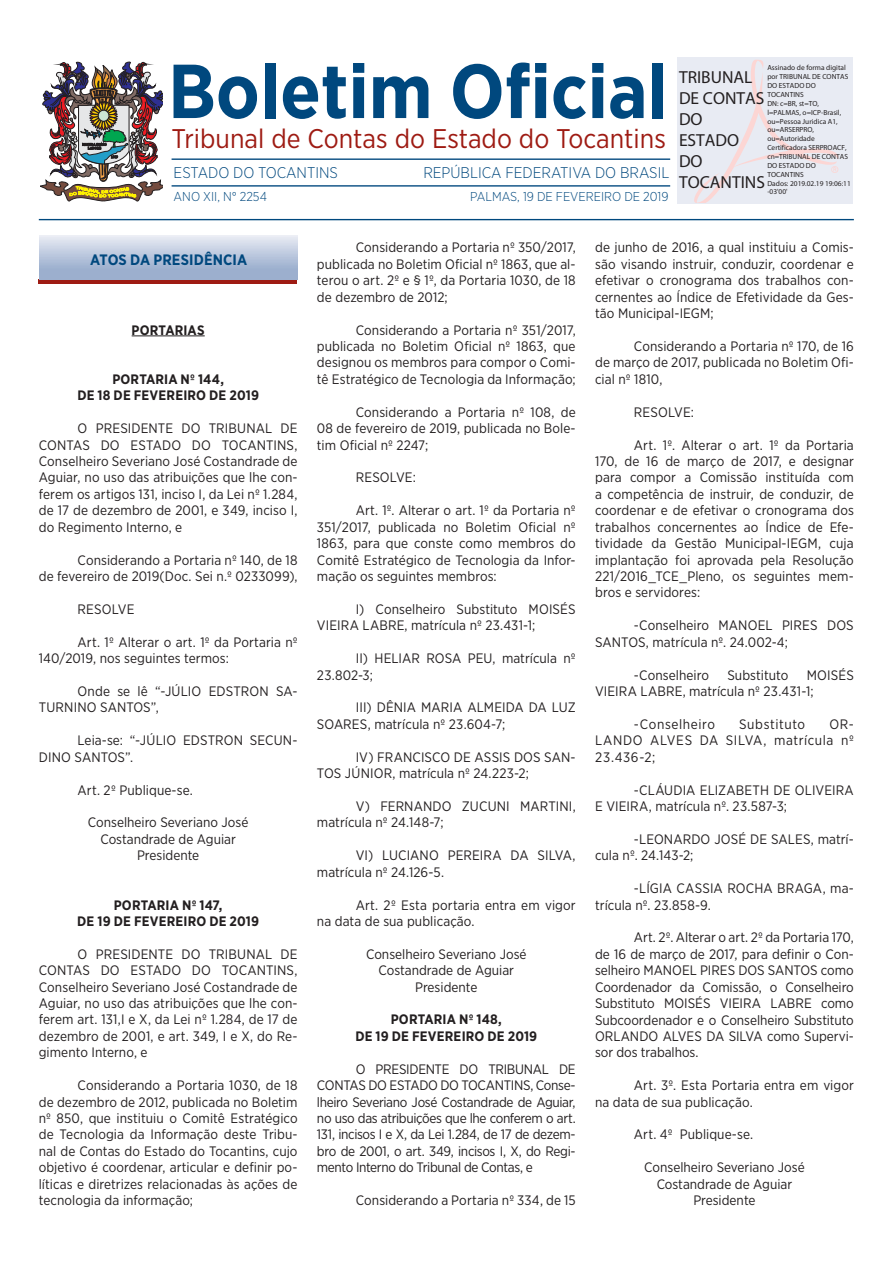
<style>
.page{position:relative;width:893px;height:1263px;background:#fff}
.page>*{position:absolute;margin:0;border:0;box-sizing:border-box;transform-origin:0 0}
.t1{font:700 76.2px "Gotham Narrow";color:#00487e}
.t2{font:27px "Gotham Narrow";color:#9e1b13}
.t3{font:17.4px/21px "Myriad Pro";color:#231f20}
.t4{font:300 15.45px "Gotham Narrow";color:#00487e}
.t5{font:700 15px "Gotham Narrow";letter-spacing:.005em;color:#00487e}
.t6{font:13.65px/16.5px "Gotham Narrow";letter-spacing:.005em;color:#231f20}
.t7{font:700 13.65px/16.5px "Gotham Narrow";letter-spacing:.01em;color:#231f20;text-align:center}
.t8{font:13.65px "Gotham Narrow";letter-spacing:.045em;color:#231f20}
.t9{font:300 12.9px "Gotham Narrow";color:#00487e}
.t10{font:7.35px/8.9px "Myriad Pro";color:#231f20}
</style>
<div class="page">
<hr style="left:39px;top:219px;width:815px;height:1px;background:#00487e">
<svg style="left:40px;top:62px;width:123px;height:139px"></svg>
<hr style="left:132px;top:336px;width:73px;height:1px;background:#231f20">
<hr style="left:39px;top:280px;width:258px;height:4px;background:#9e1b13">
<div style="left:39px;top:236px;width:258px;height:44px;background:linear-gradient(to bottom,#e2e6f1,#90a6c8)"></div>
<hr style="left:172px;top:158px;width:498px;height:2px;background:#00487e">
<hr style="left:172px;top:185px;width:498px;height:2px;background:#00487e">
<div style="left:677px;top:57px;width:176px;height:146px;background:#e8ebf3"></div>
<svg style="left:694px;top:60px;width:144px;height:143px"></svg>
<h1 class="t1" style="left:168px;top:64px;width:501px">Boletim Oficial</h1>
<h2 class="t2" style="left:172px;top:129px;width:496px">Tribunal de Contas do Estado do Tocantins</h2>
<p class="t4" style="left:174px;top:167px;width:166px">ESTADO DO TOCANTINS</p>
<p class="t9" style="left:174px;top:192px;width:95px">ANO XII, N° 2254</p>
<p class="t4" style="left:423px;top:167px;width:248px">REPÚBLICA FEDERATIVA DO BRASIL</p>
<p class="t9" style="left:470px;top:192px;width:200px">PALMAS, 19 DE FEVEREIRO DE 2019</p>
<p class="t3" style="left:679px;top:68px;width:87px">TRIBUNAL<br>DE CONTAS<br>DO<br>ESTADO<br>DO<br>TOCANTINS</p>
<p class="t10" style="left:767px;top:64px;width:85px">Assinado de forma digital por TRIBUNAL DE CONTAS<br>DO ESTADO DO<br>TOCANTINS<br>DN: c=BR, st=TO, l=PALMAS, o=ICP-Brasil, ou=Pessoa Juridica A1, ou=ARSERPRO, ou=Autoridade<br>Certificadora SERPROACF, cn=TRIBUNAL DE CONTAS<br>DO ESTADO DO<br>TOCANTINS<br>Dados: 2019.02.19 19:06:11 -03'00'</p>
<p class="t5" style="left:90px;top:255px;width:158px">ATOS DA PRESIDÊNCIA</p>
<p class="t7" style="left:132px;top:323px;width:75px">PORTARIAS</p>
<p class="t7" style="left:77px;top:372px;width:183px">PORTARIA Nº 144,<br>DE 18 DE FEVEREIRO DE 2019</p>
<p class="t6" style="left:39px;top:421px;width:260px;text-align:justify;text-indent:39px">O PRESIDENTE DO TRIBUNAL DE CONTAS DO ESTADO DO TOCANTINS, Conselheiro Severiano José Costandrade de Aguiar, no uso das atribuições que lhe con&shy;ferem os artigos 131, inciso I, da Lei nº 1.284, de 17 de dezembro de 2001, e 349, inciso I, do Regimento Interno, e</p>
<p class="t6" style="left:39px;top:552px;width:260px;text-align:right">Considerando a Portaria nº 140, de 18<br>de fevereiro de 2019(Doc. Sei n.º 0233099),</p>
<p class="t6" style="left:78px;top:602px;width:58px">RESOLVE</p>
<p class="t6" style="left:39px;top:634px;width:260px;text-indent:39px">Art. 1º Alterar o art. 1º da Portaria nº<br>140/2019, nos seguintes termos:</p>
<p class="t6" style="left:39px;top:684px;width:260px;text-indent:39px">Onde se lê “-JÚLIO EDSTRON SA-<br>TURNINO SANTOS”,</p>
<p class="t6" style="left:39px;top:733px;width:260px;text-indent:39px">Leia-se: “-JÚLIO EDSTRON SECUN-<br>DINO SANTOS”.</p>
<p class="t6" style="left:78px;top:782px;width:117px">Art. 2º Publique-se.</p>
<p class="t6" style="left:88px;top:815px;width:162px;text-align:center">Conselheiro Severiano José<br>Costandrade de Aguiar<br>Presidente</p>
<p class="t7" style="left:77px;top:898px;width:183px">PORTARIA Nº 147,<br>DE 19 DE FEVEREIRO DE 2019</p>
<p class="t6" style="left:39px;top:947px;width:260px;text-align:justify;text-indent:39px">O PRESIDENTE DO TRIBUNAL DE CONTAS DO ESTADO DO TOCANTINS, Conselheiro Severiano José Costandrade de Aguiar, no uso das atribuições que lhe con&shy;ferem art. 131,I e X, da Lei nº 1.284, de 17 de dezembro de 2001, e art. 349, I e X, do Re&shy;gimento Interno, e</p>
<p class="t6" style="left:39px;top:1078px;width:260px;text-align:justify;text-indent:39px">Considerando a Portaria 1030, de 18 de dezembro de 2012, publicada no Boletim nº 850, que instituiu o Comitê Estratégico de Tecnologia da Informação deste Tribu&shy;nal de Contas do Estado do Tocantins, cujo objetivo é coordenar, articular e definir po&shy;líticas e diretrizes relacionadas às ações de tecnologia da informação;</p>
<p class="t6" style="left:317px;top:240px;width:260px;text-align:justify;text-indent:39px">Considerando a Portaria nº 350/2017, publicada no Boletim Oficial nº 1863, que al&shy;terou o art. 2º e § 1º, da Portaria 1030, de 18 de dezembro de 2012;</p>
<p class="t6" style="left:317px;top:322px;width:260px;text-align:justify;text-indent:39px">Considerando a Portaria nº 351/2017, publicada no Boletim Oficial nº 1863, que designou os membros para compor o Comi&shy;tê Estratégico de Tecnologia da Informação;</p>
<p class="t6" style="left:317px;top:404px;width:260px;text-align:justify;text-indent:39px">Considerando a Portaria nº 108, de 08 de fevereiro de 2019, publicada no Bole&shy;tim Oficial nº 2247;</p>
<p class="t6" style="left:356px;top:470px;width:62px">RESOLVE:</p>
<p class="t6" style="left:317px;top:503px;width:260px;text-align:justify;text-indent:39px">Art. 1º. Alterar o art. 1º da Portaria nº 351/2017, publicada no Boletim Oficial nº 1863, para que conste como membros do Comitê Estratégico de Tecnologia da Infor&shy;mação os seguintes membros:</p>
<p class="t6" style="left:317px;top:602px;width:260px;text-indent:39px">I) Conselheiro Substituto MOISÉS<br>VIEIRA LABRE, matrícula nº 23.431-1;</p>
<p class="t6" style="left:317px;top:651px;width:260px;text-indent:39px">II) HELIAR ROSA PEU, matrícula nº<br>23.802-3;</p>
<p class="t6" style="left:317px;top:700px;width:260px;text-indent:39px">III) DÊNIA MARIA ALMEIDA DA LUZ<br>SOARES, matrícula nº 23.604-7;</p>
<p class="t6" style="left:317px;top:749px;width:260px;text-indent:39px">IV) FRANCISCO DE ASSIS DOS SAN-<br>TOS JÚNIOR, matrícula nº 24.223-2;</p>
<p class="t6" style="left:317px;top:799px;width:260px;text-indent:39px">V) FERNANDO ZUCUNI MARTINI, matrícula nº 24.148-7;</p>
<p class="t6" style="left:317px;top:848px;width:260px;text-indent:39px">VI) LUCIANO PEREIRA DA SILVA, matrícula nº 24.126-5.</p>
<p class="t6" style="left:317px;top:897px;width:260px;text-indent:39px">Art. 2º Esta portaria entra em vigor na data de sua publicação.</p>
<p class="t6" style="left:366px;top:947px;width:162px;text-align:center">Conselheiro Severiano José<br>Costandrade de Aguiar<br>Presidente</p>
<p class="t7" style="left:355px;top:1013px;width:183px">PORTARIA Nº 148,<br>DE 19 DE FEVEREIRO DE 2019</p>
<p class="t6" style="left:317px;top:1062px;width:260px;text-align:justify;text-indent:39px">O PRESIDENTE DO TRIBUNAL DE CONTAS DO ESTADO DO TOCANTINS, Conse&shy;lheiro Severiano José Costandrade de Aguiar, no uso das atribuições que lhe conferem o art.<br>131, incisos I e X, da Lei 1.284, de 17 de dezem&shy;bro de 2001, o art. 349, incisos I, X, do Regi&shy;mento Interno do Tribunal de Contas, e</p>
<p class="t6" style="left:356px;top:1193px;width:221px">Considerando a Portaria nº 334, de 15</p>
<p class="t6" style="left:595px;top:240px;width:260px;text-align:justify">de junho de 2016, a qual instituiu a Comis&shy;são visando instruir, conduzir, coordenar e efetivar o cronograma dos trabalhos con&shy;cernentes ao Índice de Efetividade da Ges&shy;tão Municipal-IEGM;</p>
<p class="t6" style="left:595px;top:339px;width:260px;text-align:justify;text-indent:39px">Considerando a Portaria nº 170, de 16 de março de 2017, publicada no Boletim Ofi&shy;cial nº 1810,</p>
<p class="t6" style="left:634px;top:404px;width:62px">RESOLVE:</p>
<p class="t6" style="left:595px;top:437px;width:260px;text-align:justify;text-indent:39px">Art. 1º. Alterar o art. 1º da Portaria 170, de 16 de março de 2017, e designar para compor a Comissão instituída com a competência de instruir, de conduzir, de coordenar e de efetivar o cronograma dos trabalhos concernentes ao Índice de Efe&shy;tividade da Gestão Municipal-IEGM, cuja implantação foi aprovada pela Resolução 221/2016_TCE_Pleno, os seguintes mem&shy;bros e servidores:</p>
<p class="t6" style="left:595px;top:618px;width:260px;text-indent:39px">-Conselheiro MANOEL PIRES DOS<br>SANTOS, matrícula nº. 24.002-4;</p>
<p class="t6" style="left:634px;top:667px;width:77px">-Conselheiro</p>
<p class="t6" style="left:727px;top:667px;width:63px">Substituto</p>
<p class="t6" style="left:595px;top:667px;width:260px;text-indent:212px">MOISÉS<br>VIEIRA LABRE, matrícula nº 23.431-1;</p>
<p class="t8" style="left:634px;top:719px;width:83px">-Conselheiro</p>
<p class="t8" style="left:739px;top:719px;width:67px">Substituto</p>
<p class="t6" style="left:595px;top:717px;width:260px;text-align:justify;text-indent:234px">OR-LANDO ALVES DA SILVA, matrícula nº 23.436-2;</p>
<p class="t6" style="left:595px;top:782px;width:260px;text-indent:39px">-CLÁUDIA ELIZABETH DE OLIVEIRA<br>E VIEIRA, matrícula nº. 23.587-3;</p>
<p class="t6" style="left:595px;top:832px;width:260px;text-indent:39px">-LEONARDO JOSÉ DE SALES, matrí&shy;cula nº. 24.143-2;</p>
<p class="t6" style="left:595px;top:881px;width:260px;text-indent:39px">-LÍGIA CASSIA ROCHA BRAGA, ma&shy;trícula nº. 23.858-9.</p>
<p class="t6" style="left:595px;top:930px;width:260px;text-align:justify;text-indent:39px">Art. 2º. Alterar o art. 2º da Portaria 170, de 16 de março de 2017, para definir o Con&shy;selheiro MANOEL PIRES DOS SANTOS como Coordenador da Comissão, o Conselheiro Substituto MOISÉS VIEIRA LABRE como Subcoordenador e o Conselheiro Substituto ORLANDO ALVES DA SILVA como Supervi&shy;sor dos trabalhos.</p>
<p class="t6" style="left:595px;top:1078px;width:260px;text-indent:39px">Art. 3º. Esta Portaria entra em vigor na data de sua publicação.</p>
<p class="t6" style="left:634px;top:1127px;width:121px">Art. 4º Publique-se.</p>
<p class="t6" style="left:644px;top:1160px;width:162px;text-align:center">Conselheiro Severiano José<br>Costandrade de Aguiar<br>Presidente</p>
</div>
